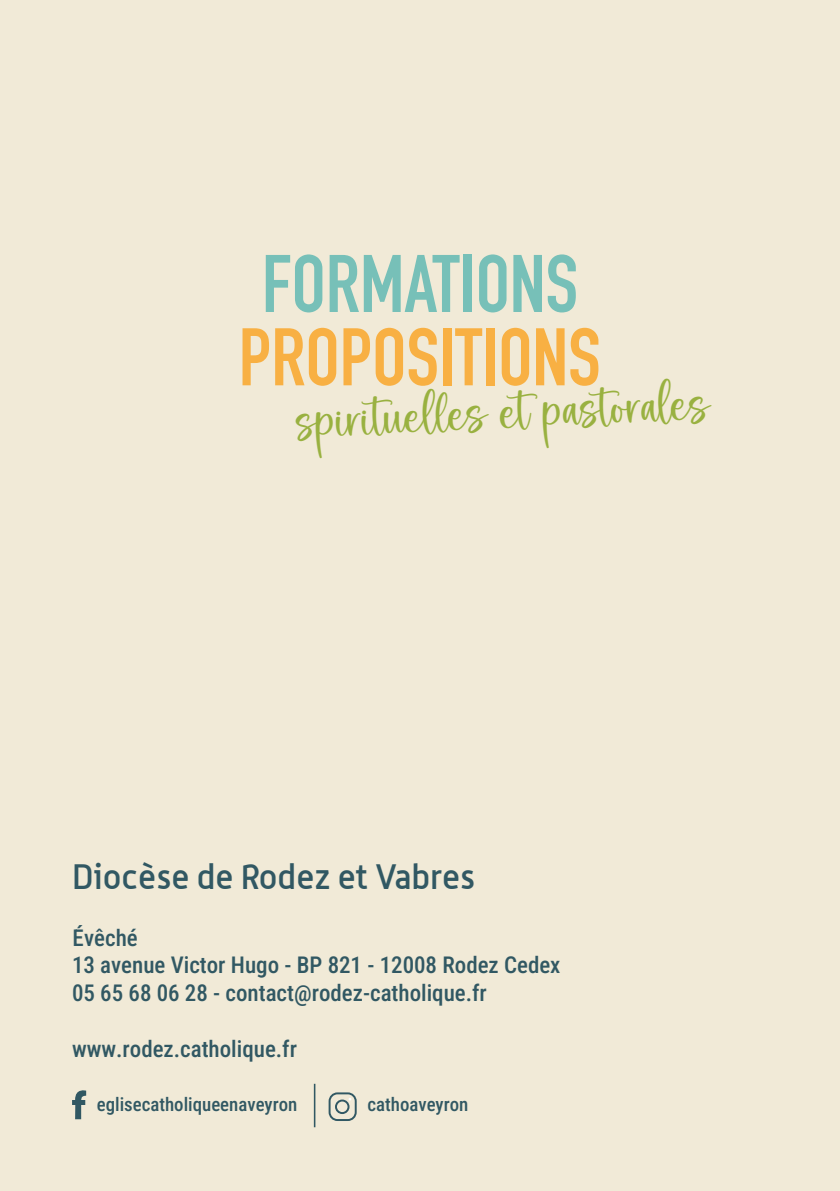
<style>
.page{position:relative;width:840px;height:1191px;background:#fff}
.page>*{position:absolute;margin:0;border:0;box-sizing:border-box;transform-origin:0 0}
.t1{font:700 80.2px "DIN Condensed";color:#f8b043}
.t2{font:700 80.2px "DIN Condensed";color:#77c0b8}
.t3{font:46px "Marshmallow";color:#99b140}
.t4{font:500 34.4px "Alwyn";color:#315863}
.t5{font:23px/27.6px "Roboto Condensed";color:#315863}
.t6{font:18.8px "Roboto Condensed";color:#315863}
</style>
<div class="page">
<div style="left:0;top:0;width:839px;height:1191px;background:#f1ead7"></div>
<svg style="left:72px;top:1090px;width:14px;height:29px"></svg>
<svg style="left:328px;top:1092px;width:29px;height:29px"></svg>
<hr style="left:314px;top:1083px;width:1px;height:44px;background:#315863">
<h1 class="t2" style="left:262px;top:230px;width:317px">FORMATIONS</h1>
<h1 class="t1" style="left:238px;top:303px;width:363px">PROPOSITIONS</h1>
<h2 class="t3" style="left:294px;top:396px;width:415px;rotate:-3deg">spirituell es et pastorales</h2>
<h3 class="t4" style="left:72px;top:856px;width:404px">Diocèse de Rodez et Vabres</h3>
<p class="t5" style="left:72px;top:923px;width:489px">Évêché<br>13 avenue Victor Hugo - BP 821 - 12008 Rodez Cedex<br>05 65 68 06 28 - contact@rodez-catholique.fr</p>
<p class="t5" style="left:72px;top:1034px;width:226px">www.rodez.catholique.fr</p>
<p class="t6" style="left:97px;top:1091px;width:202px">eglisecatholiqueenaveyron</p>
<p class="t6" style="left:367px;top:1091px;width:102px">cathoaveyron</p>
</div>
